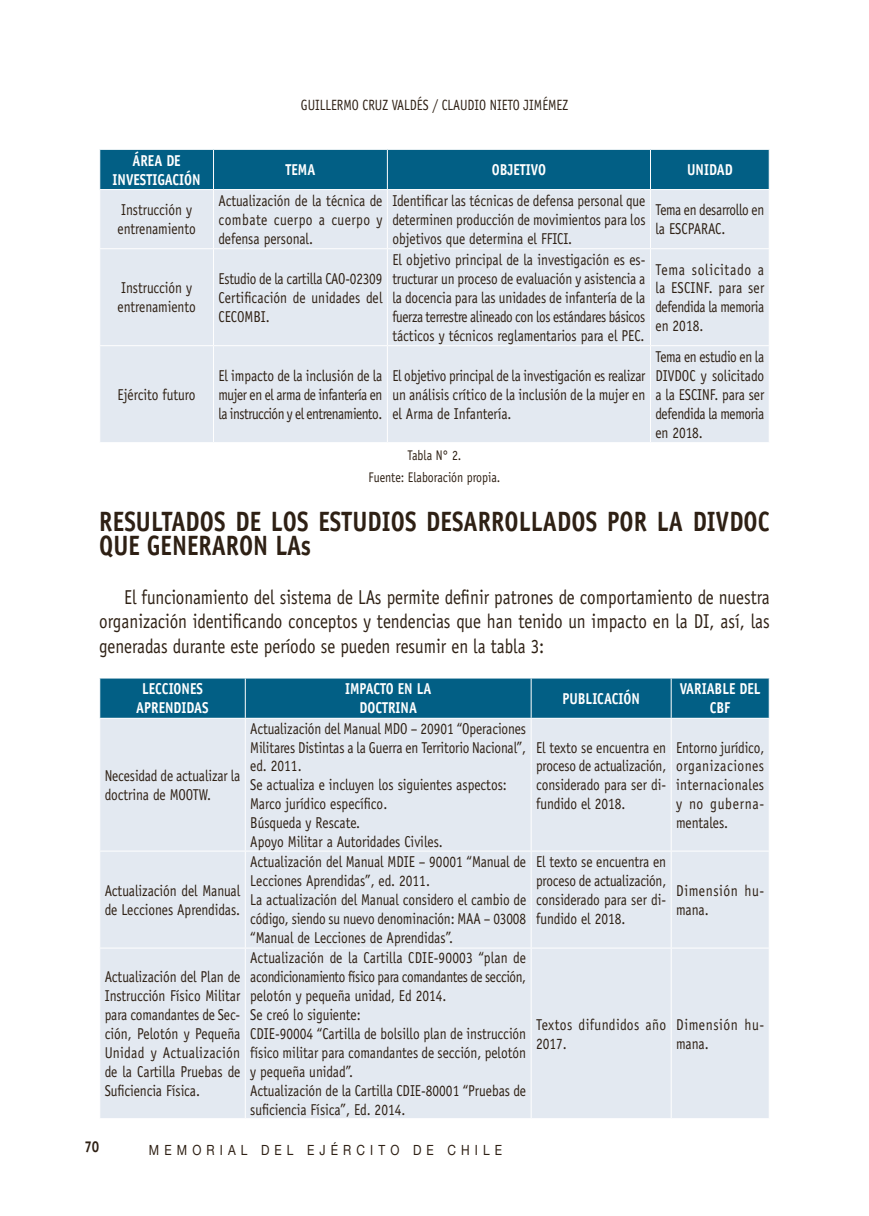
<style>
.page{position:relative;width:869px;height:1216px;background:#fff}
.page>*{position:absolute;margin:0;border:0;box-sizing:border-box;transform-origin:0 0}
.t1{font:700 28px/24.3px "Officina Sans Std";letter-spacing:.005em;color:#2e2014;scale:.85 1}
.t2{font:20.12px/24.3px "Officina Sans Std";color:#2e2014;text-align:justify;scale:.85 1}
.t3{font:15.75px/18.9px "Officina Sans Std";color:#2e2014;text-align:justify;scale:.85 1}
.t4{font:15.75px/18.9px "Officina Sans Std";color:#2e2014;text-align:justify;scale:.84 1}
.t5{font:700 15.75px/18.9px "Officina Sans Std";color:#fff;text-align:center;scale:.85 1}
.t6{font:15.75px/18.9px "Officina Sans Std";letter-spacing:.03em;color:#2e2014;scale:.86 1}
.t7{font:15.75px/18.9px "Officina Sans Std";color:#2e2014;text-align:justify;scale:.86 1}
.t8{font:15.75px/18.9px "Officina Sans Std";letter-spacing:-.02em;color:#2e2014;scale:.84 1}
.t9{font:700 15.75px "Officina Sans Std";color:#2e2014;scale:.85 1}
.t10{font:14.88px "Officina Sans Std";color:#2e2014;scale:.85 1}
.t11{font:14px/22.1px "Officina Sans Std";color:#2e2014;text-align:center;scale:.85 1}
.t12{font:14px "Helvetica Neue";letter-spacing:.43em;color:#2e2014;scale:.85 1}
</style>
<div class="page">
<div style="left:100px;top:150px;width:668px;height:39px;background:#025f85"></div>
<div style="left:100px;top:190px;width:668px;height:252px;background:#e3e9f1"></div>
<hr style="left:213px;top:150px;width:1px;height:39px;background:#fff">
<hr style="left:387px;top:150px;width:1px;height:39px;background:#fff">
<hr style="left:649px;top:150px;width:1px;height:39px;background:#fff">
<hr style="left:213px;top:190px;width:1px;height:58px;background:#fff">
<hr style="left:387px;top:190px;width:1px;height:58px;background:#fff">
<hr style="left:649px;top:190px;width:1px;height:58px;background:#fff">
<hr style="left:99px;top:248px;width:114px;height:1px;background:#fff">
<hr style="left:213px;top:248px;width:174px;height:1px;background:#fff">
<hr style="left:213px;top:249px;width:1px;height:96px;background:#fff">
<hr style="left:387px;top:248px;width:263px;height:1px;background:#fff">
<hr style="left:387px;top:249px;width:1px;height:96px;background:#fff">
<hr style="left:650px;top:248px;width:119px;height:1px;background:#fff">
<hr style="left:649px;top:249px;width:1px;height:96px;background:#fff">
<hr style="left:99px;top:345px;width:114px;height:1px;background:#fff">
<hr style="left:213px;top:345px;width:174px;height:1px;background:#fff">
<hr style="left:213px;top:346px;width:1px;height:96px;background:#fff">
<hr style="left:387px;top:345px;width:263px;height:1px;background:#fff">
<hr style="left:387px;top:346px;width:1px;height:96px;background:#fff">
<hr style="left:650px;top:345px;width:119px;height:1px;background:#fff">
<hr style="left:649px;top:346px;width:1px;height:96px;background:#fff">
<div style="left:100px;top:678px;width:668px;height:39px;background:#025f85"></div>
<div style="left:100px;top:718px;width:668px;height:400px;background:#e3e9f1"></div>
<hr style="left:245px;top:678px;width:1px;height:39px;background:#fff">
<hr style="left:530px;top:678px;width:1px;height:39px;background:#fff">
<hr style="left:670px;top:678px;width:1px;height:39px;background:#fff">
<hr style="left:245px;top:718px;width:1px;height:132px;background:#fff">
<hr style="left:530px;top:718px;width:1px;height:132px;background:#fff">
<hr style="left:670px;top:718px;width:1px;height:132px;background:#fff">
<hr style="left:99px;top:850px;width:146px;height:1px;background:#fff">
<hr style="left:245px;top:850px;width:286px;height:1px;background:#fff">
<hr style="left:245px;top:851px;width:1px;height:96px;background:#fff">
<hr style="left:531px;top:850px;width:140px;height:1px;background:#fff">
<hr style="left:530px;top:851px;width:1px;height:96px;background:#fff">
<hr style="left:671px;top:850px;width:98px;height:1px;background:#fff">
<hr style="left:670px;top:851px;width:1px;height:96px;background:#fff">
<hr style="left:99px;top:947px;width:146px;height:1px;background:#fff">
<hr style="left:245px;top:947px;width:286px;height:1px;background:#fff">
<hr style="left:245px;top:948px;width:1px;height:170px;background:#fff">
<hr style="left:531px;top:947px;width:140px;height:1px;background:#fff">
<hr style="left:530px;top:948px;width:1px;height:170px;background:#fff">
<hr style="left:671px;top:947px;width:98px;height:1px;background:#fff">
<hr style="left:670px;top:948px;width:1px;height:170px;background:#fff">
<p class="t5" style="left:112px;top:151px;width:105px">ÁREA DE<br>INVESTIGACIÓN</p>
<p class="t10" style="left:301px;top:96px;width:316px">GUILLERMO CRUZ VALDÉS / CLAUDIO NIETO JIMÉMEZ</p>
<p class="t5" style="left:285px;top:160px;width:37px">TEMA</p>
<p class="t5" style="left:491px;top:160px;width:65px">OBJETIVO</p>
<p class="t5" style="left:686px;top:160px;width:55px">UNIDAD</p>
<p class="t3" style="left:117px;top:201px;width:93px">Instrucción y entrenamiento</p>
<p class="t3" style="left:218px;top:191px;width:194px">Actualización de la técnica de combate cuerpo a cuerpo y defensa personal.</p>
<p class="t3" style="left:392px;top:191px;width:299px">Identificar las técnicas de defensa personal que determinen producción de movimientos para los objetivos que determina el FFICI.</p>
<p class="t8" style="left:655px;top:201px;width:131px">Tema en desarrollo en la ESCPARAC.</p>
<p class="t3" style="left:117px;top:279px;width:93px">Instrucción y entrenamiento</p>
<p class="t4" style="left:218px;top:269px;width:197px">Estudio de la cartilla CAO-02309<br>Certificación de unidades del CECOMBI.</p>
<p class="t3" style="left:392px;top:250px;width:299px">El objetivo principal de la investigación es es&shy;tructurar un proceso de evaluación y asistencia a la docencia para las unidades de infantería de la fuerza terrestre alineado con los estándares básicos tácticos y técnicos reglamentarios para el PEC.</p>
<p class="t7" style="left:655px;top:260px;width:128px">Tema solicitado a la ESCINF. para ser defendida la memoria en 2018.</p>
<p class="t3" style="left:118px;top:385px;width:93px">Ejército futuro</p>
<p class="t3" style="left:218px;top:366px;width:194px">El impacto de la inclusión de la mujer en el arma de infantería en la instrucción y el entrenamiento.</p>
<p class="t4" style="left:392px;top:366px;width:302px">El objetivo principal de la investigación es realizar un análisis crítico de la inclusión de la mujer en el Arma de Infantería.</p>
<p class="t4" style="left:655px;top:347px;width:131px">Tema en estudio en la DIVDOC y solicitado a la ESCINF. para ser defendida la memoria en 2018.</p>
<p class="t11" style="left:368px;top:444px;width:156px">Tabla N° 2.<br>Fuente: Elaboración propia.</p>
<h1 class="t1" style="left:99px;top:508px;width:790px">RESULTADOS DE LOS ESTUDIOS DESARROLLADOS POR LA DIVDOC<br>QUE GENERARON LAs</h1>
<p class="t2" style="left:99px;top:585px;width:789px;text-indent:25px">El funcionamiento del sistema de LAs permite definir patrones de comportamiento de nuestra organización identificando conceptos y tendencias que han tenido un impacto en la DI, así, las generadas durante este período se pueden resumir en la tabla 3:</p>
<p class="t5" style="left:136px;top:679px;width:87px">LECCIONES<br>APRENDIDAS</p>
<p class="t5" style="left:345px;top:679px;width:103px">IMPACTO EN LA<br>DOCTRINA</p>
<p class="t5" style="left:562px;top:689px;width:92px">PUBLICACIÓN</p>
<p class="t5" style="left:679px;top:679px;width:97px">VARIABLE DEL<br>CBF</p>
<p class="t3" style="left:105px;top:766px;width:161px">Necesidad de actualizar la doctrina de MOOTW.</p>
<p class="t3" style="left:105px;top:881px;width:161px">Actualización del Manual de Lecciones Aprendidas.</p>
<p class="t3" style="left:105px;top:967px;width:161px">Actualización del Plan de Instrucción Físico Militar para comandantes de Sec&shy;ción, Pelotón y Pequeña Unidad y Actualización de la Cartilla Pruebas de Suficiencia Física.</p>
<p class="t3" style="left:250px;top:719px;width:326px;text-align:left">Actualización del Manual MDO – 20901 “Operaciones Militares Distintas a la Guerra en Territorio Nacional”, ed. 2011.<br>Se actualiza e incluyen los siguientes aspectos:<br>Marco jurídico específico.<br>Búsqueda y Rescate.<br>Apoyo Militar a Autoridades Civiles.</p>
<p class="t3" style="left:536px;top:737px;width:155px">El texto se encuentra en proceso de actualización, considerado para ser di&shy;fundido el 2018.</p>
<p class="t3" style="left:675px;top:737px;width:105px">Entorno jurídico, organizaciones internacionales y no guberna&shy;mentales.</p>
<p class="t3" style="left:250px;top:852px;width:326px;text-align:left">Actualización del Manual MDIE – 90001 “Manual de Lecciones Aprendidas”, ed. 2011.<br>La actualización del Manual considero el cambio de código, siendo su nuevo denominación: MAA – 03008 “Manual de Lecciones de Aprendidas”.</p>
<p class="t3" style="left:536px;top:852px;width:155px">El texto se encuentra en proceso de actualización, considerado para ser di&shy;fundido el 2018.</p>
<p class="t6" style="left:675px;top:881px;width:104px">Dimensión hu&shy;mana.</p>
<p class="t3" style="left:250px;top:948px;width:326px;text-align:left">Actualización de la Cartilla CDIE-90003 “plan de acondicionamiento físico para comandantes de sección, pelotón y pequeña unidad, Ed 2014.<br>Se creó lo siguiente:<br>CDIE-90004 “Cartilla de bolsillo plan de instrucción físico militar para comandantes de sección, pelotón y pequeña unidad”.<br>Actualización de la Cartilla CDIE-80001 “Pruebas de suficiencia Física”, Ed. 2014.</p>
<p class="t6" style="left:536px;top:1014px;width:153px">Textos difundidos año<br>2017.</p>
<p class="t6" style="left:675px;top:1014px;width:104px">Dimensión hu&shy;mana.</p>
<p class="t9" style="left:84px;top:1136px;width:19px">70</p>
<p class="t12" style="left:149px;top:1139px;width:416px">MEMORIAL DEL EJÉRCITO DE CHILE</p>
</div>
